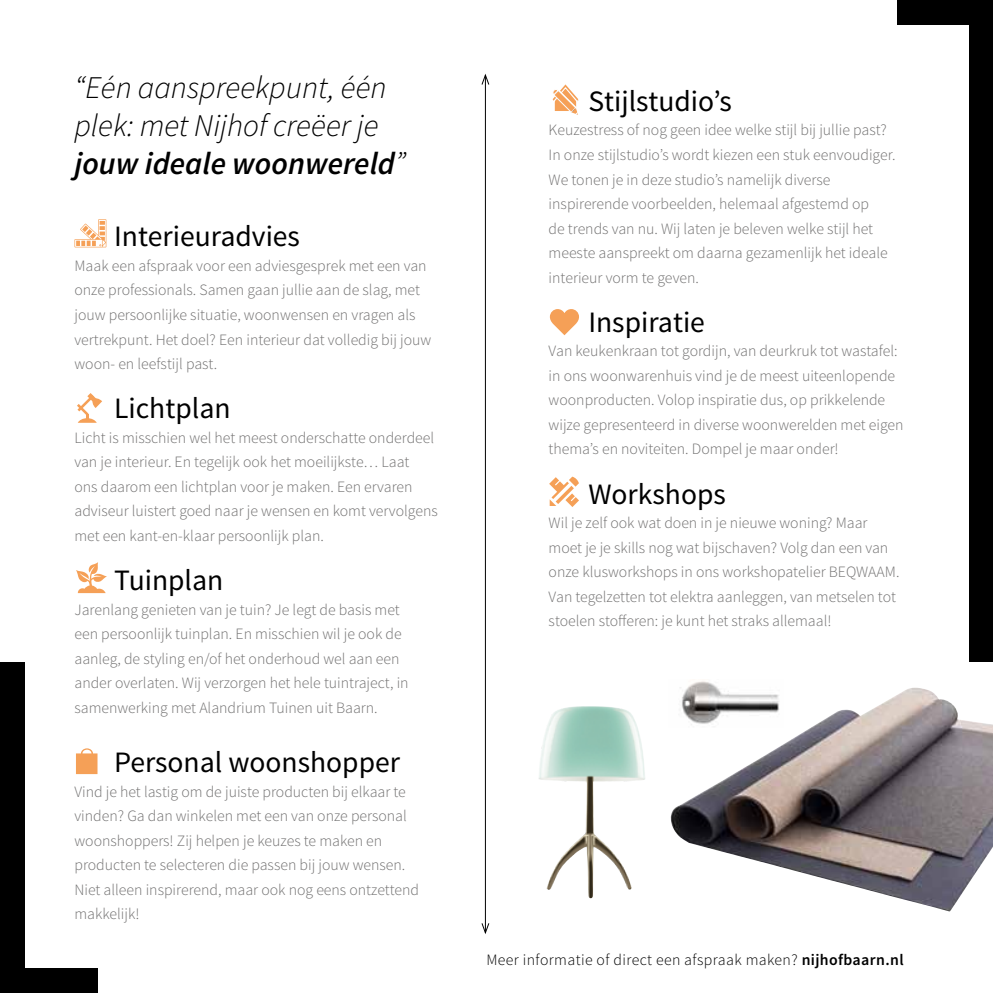
<style>
.page{position:relative;width:993px;height:993px;background:#fff}
.page>*{position:absolute;margin:0;border:0;box-sizing:border-box;transform-origin:0 0}
.t1{font:italic 300 31.5px/37.8px "Source Sans Pro";color:#000}
.t2{font:29.57px "Source Sans Pro";color:#000}
.t3{font:300 15.75px/24.5px "Source Sans Pro";color:#706f6f}
.t4{font:300 15.75px "Source Sans Pro";letter-spacing:.025em;color:#000}
.s1{font-weight:600}
</style>
<div class="page">
<img style="left:670px;top:687px;width:322px;height:224px">
<hr style="left:485px;top:75px;width:1px;height:857px;background:#000">
<svg style="left:481px;top:74px;width:8px;height:11px"></svg>
<svg style="left:481px;top:922px;width:8px;height:11px"></svg>
<div style="left:897px;top:0;width:95px;height:25px;background:#000"></div>
<div style="left:969px;top:0;width:23px;height:661px;background:#000"></div>
<div style="left:0;top:967px;width:97px;height:25px;background:#000"></div>
<div style="left:0;top:662px;width:25px;height:330px;background:#000"></div>
<svg style="left:552px;top:84px;width:27px;height:31px"></svg>
<svg style="left:77px;top:393px;width:25px;height:29px"></svg>
<svg style="left:76px;top:748px;width:21px;height:25px"></svg>
<svg style="left:76px;top:562px;width:31px;height:31px"></svg>
<img style="left:539px;top:706px;width:70px;height:192px">
<svg style="left:74px;top:219px;width:32px;height:28px"></svg>
<img style="left:670px;top:681px;width:113px;height:46px">
<svg style="left:549px;top:476px;width:30px;height:31px"></svg>
<svg style="left:549px;top:309px;width:30px;height:26px"></svg>
<h1 class="t1" style="left:74px;top:69px;width:333px">“Eén aanspreekpunt, één plek: met Nijhof creëer je <span class="s1">jouw ideale woonwereld</span>”</h1>
<h2 class="t2" style="left:114px;top:218px;width:187px">Interieuradvies</h2>
<p class="t3" style="left:74px;top:253px;width:358px">Maak een afspraak voor een adviesgesprek met een van onze professionals. Samen gaan jullie aan de slag, met jouw persoonlijke situatie, woonwensen en vragen als vertrekpunt. Het doel? Een interieur dat volledig bij jouw woon- en leefstijl past.</p>
<h2 class="t2" style="left:114px;top:390px;width:118px">Lichtplan</h2>
<p class="t3" style="left:74px;top:425px;width:365px">Licht is misschien wel het meest onderschatte onderdeel van je interieur. En tegelijk ook het moeilijkste… Laat<br>ons daarom een lichtplan voor je maken. Een ervaren adviseur luistert goed naar je wensen en komt vervolgens met een kant-en-klaar persoonlijk plan.</p>
<h2 class="t2" style="left:114px;top:561px;width:111px">Tuinplan</h2>
<p class="t3" style="left:74px;top:597px;width:335px">Jarenlang genieten van je tuin? Je legt de basis met een persoonlijk tuinplan. En misschien wil je ook de aanleg, de styling en/of het onderhoud wel aan een ander overlaten. Wij verzorgen het hele tuintraject, in samenwerking met Alandrium Tuinen uit Baarn.</p>
<h2 class="t2" style="left:114px;top:743px;width:287px">Personal woonshopper</h2>
<p class="t3" style="left:74px;top:779px;width:346px">Vind je het lastig om de juiste producten bij elkaar te vinden? Ga dan winkelen met een van onze personal woonshoppers! Zij helpen je keuzes te maken en producten te selecteren die passen bij jouw wensen.<br>Niet alleen inspirerend, maar ook nog eens ontzettend makkelijk!</p>
<h2 class="t2" style="left:588px;top:83px;width:145px">Stijlstudio’s</h2>
<p class="t3" style="left:548px;top:118px;width:348px">Keuzestress of nog geen idee welke stijl bij jullie past?<br>In onze stijlstudio’s wordt kiezen een stuk eenvoudiger.<br>We tonen je in deze studio’s namelijk diverse inspirerende voorbeelden, helemaal afgestemd op<br>de trends van nu. Wij laten je beleven welke stijl het meeste aanspreekt om daarna gezamenlijk het ideale interieur vorm te geven.</p>
<h2 class="t2" style="left:588px;top:303px;width:118px">Inspiratie</h2>
<p class="t3" style="left:548px;top:339px;width:356px">Van keukenkraan tot gordijn, van deurkruk tot wastafel: in ons woonwarenhuis vind je de meest uiteenlopende woonproducten. Volop inspiratie dus, op prikkelende wijze gepresenteerd in diverse woonwerelden met eigen thema’s en noviteiten. Dompel je maar onder!</p>
<h2 class="t2" style="left:588px;top:475px;width:139px">Workshops</h2>
<p class="t3" style="left:548px;top:510px;width:352px">Wil je zelf ook wat doen in je nieuwe woning? Maar moet je je skills nog wat bijschaven? Volg dan een van onze klusworkshops in ons workshopatelier BEQWAAM.<br>Van tegelzetten tot elektra aanleggen, van metselen tot stoelen stofferen: je kunt het straks allemaal!</p>
<p class="t4" style="left:486px;top:949px;width:418px">Meer informatie of direct een afspraak maken? <span class="s1">nijhofbaarn.nl</span></p>
</div>
